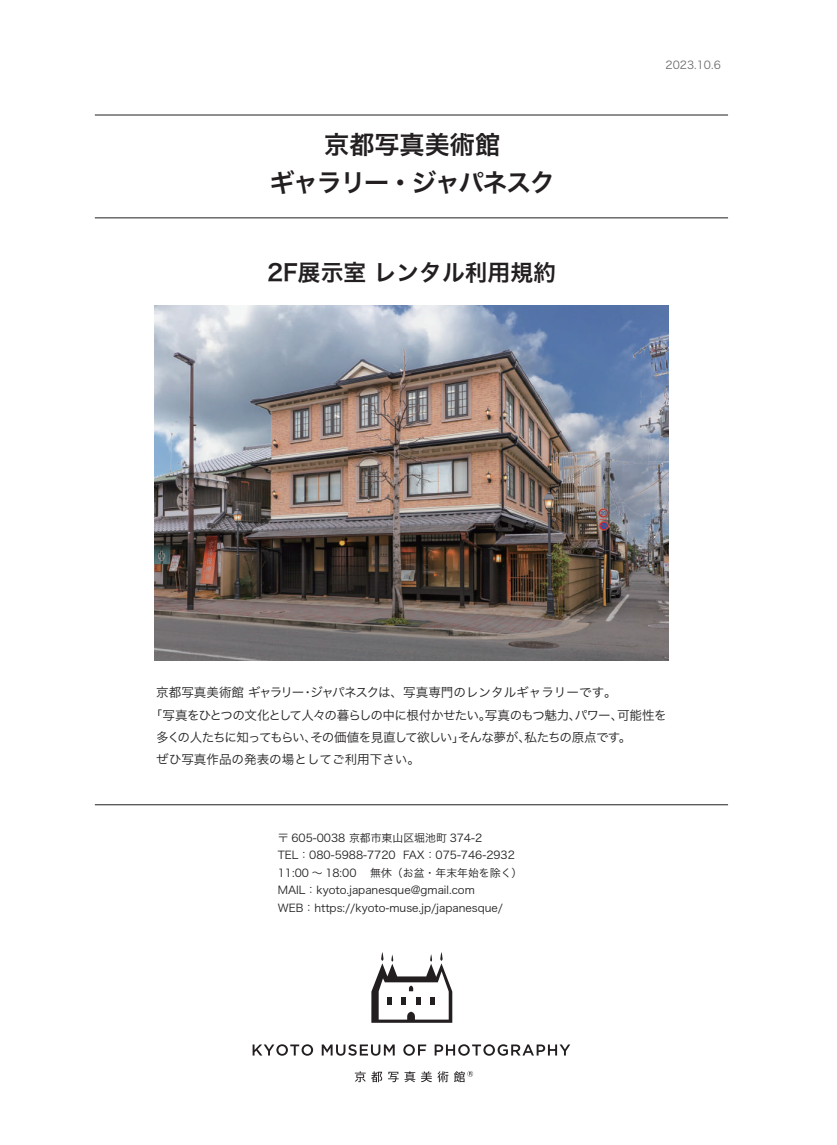
<style>
.page{position:relative;width:837px;height:1145px;background:#fff}
.page>*{position:absolute;margin:0;border:0;box-sizing:border-box;transform-origin:0 0}
.t1{font:25.12px/37.2px "Hira Kaku Pro N W6";letter-spacing:-.06em;color:#231f20;text-align:center}
.t2{font:22.75px "Hira Kaku Pro N W6";color:#231f20}
.t3{font:12.5px "Hira Kaku Pro N W3";color:#231f20}
.t4{font:12.5px "Hira Kaku Pro N W3";letter-spacing:-.035em;color:#231f20}
.t5{font:12.5px "Hira Kaku Pro N W3";letter-spacing:-.07em;color:#231f20}
.t6{font:10.88px/17.6px "Hira Kaku Pro N W3";color:#231f20}
.t7{font:10.88px "Hira Kaku Pro N W3";color:#6c6d70}
</style>
<div class="page">
<hr style="left:95px;top:115px;width:632px;height:1px;background:#231f20">
<hr style="left:95px;top:217px;width:632px;height:1px;background:#231f20">
<hr style="left:95px;top:804px;width:632px;height:1px;background:#231f20">
<svg style="left:252px;top:1044px;width:61px;height:11px"></svg>
<svg style="left:321px;top:1044px;width:73px;height:11px"></svg>
<svg style="left:403px;top:1044px;width:23px;height:11px"></svg>
<svg style="left:434px;top:1044px;width:136px;height:11px"></svg>
<svg style="left:354px;top:1071px;width:11px;height:11px"></svg>
<svg style="left:371px;top:1071px;width:11px;height:11px"></svg>
<svg style="left:388px;top:1071px;width:10px;height:11px"></svg>
<svg style="left:404px;top:1071px;width:11px;height:11px"></svg>
<svg style="left:421px;top:1071px;width:27px;height:11px"></svg>
<svg style="left:454px;top:1070px;width:19px;height:12px"></svg>
<svg style="left:371px;top:952px;width:81px;height:70px"></svg>
<img style="left:154px;top:306px;width:514px;height:354px">
<h1 class="t1" style="left:269px;top:125px;width:286px">京都写真美術館<br>ギャラリー・ジャパネスク</h1>
<h2 class="t2" style="left:267px;top:251px;width:290px">2F展示室 レンタル利用規約</h2>
<p class="t7" style="left:665px;top:55px;width:57px">2023.10.6</p>
<p class="t3" style="left:156px;top:681px;width:462px">京都写真美術館ギャラリー・ジャパネスクは、写真専門のレンタルギャラリーです。</p>
<p class="t4" style="left:150px;top:703px;width:518px">「写真をひとつの文化として人々の暮らしの中に根付かせたい。写真のもつ魅力、パワー、可能性を</p>
<p class="t5" style="left:156px;top:726px;width:476px">多くの人たちに知ってもらい、その価値を見直して欲しい」そんな夢が、私たちの原点です。</p>
<p class="t3" style="left:156px;top:748px;width:265px">ぜひ写真作品の発表の場としてご利用下さい。</p>
<p class="t6" style="left:278px;top:828px;width:246px">〒 605-0038 京都市東山区堀池町 374-2<br>TEL：080-5988-7720 FAX：075-746-2932<br>11:00 ～ 18:00 　無休（お盆・年末年始を除く）MAIL：kyoto.japanesque@gmail.com<br>WEB：https://kyoto-muse.jp/japanesque/</p>
</div>
